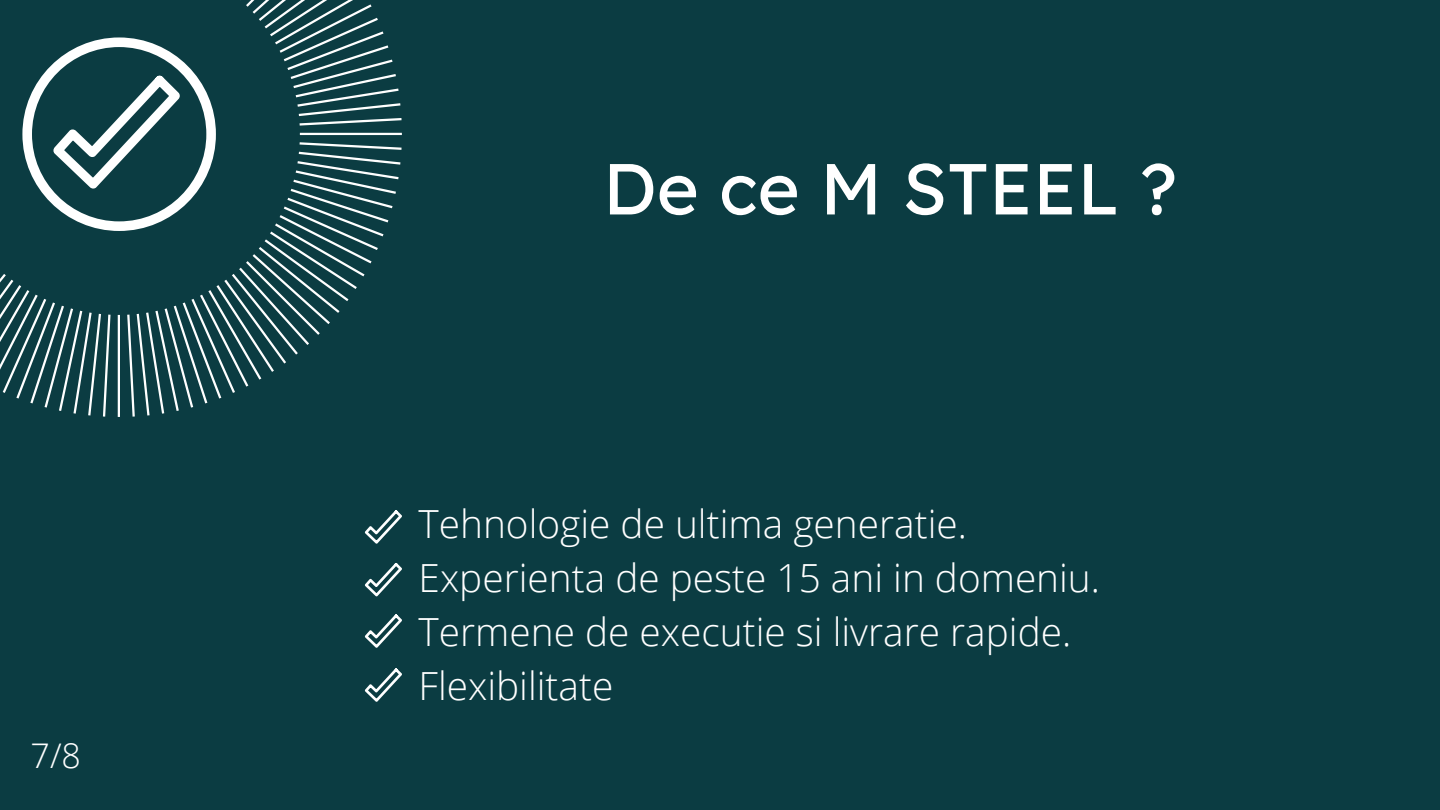
<style>
.page{position:relative;width:1440px;height:810px;background:#0b3c42}
.page>*{position:absolute;margin:0;border:0;box-sizing:border-box;transform-origin:0 0}
.t1{font:72px "Lexend Deca";color:#fff}
.t2{font:300 38.8px "Open Sans";color:#fff}
.t3{font:300 34px "Open Sans";color:#fff}
</style>
<div class="page">
<svg style="left:0;top:0;width:402px;height:417px"></svg>
<svg style="left:22px;top:37px;width:194px;height:194px"></svg>
<svg style="left:365px;top:510px;width:37px;height:34px"></svg>
<svg style="left:365px;top:563px;width:37px;height:34px"></svg>
<svg style="left:365px;top:614px;width:37px;height:34px"></svg>
<svg style="left:365px;top:668px;width:37px;height:34px"></svg>
<p class="t3" style="left:31px;top:731px;width:52px">7/8</p>
<p class="t1" style="left:603px;top:142px;width:576px">De ce M STEEL ?</p>
<p class="t2" style="left:419px;top:497px;width:550px">Tehnologie de ultima generatie.</p>
<p class="t2" style="left:419px;top:551px;width:683px">Experienta de peste 15 ani in domeniu.</p>
<p class="t2" style="left:419px;top:605px;width:654px">Termene de executie si livrare rapide.</p>
<p class="t2" style="left:419px;top:659px;width:196px">Flexibilitate</p>
</div>
